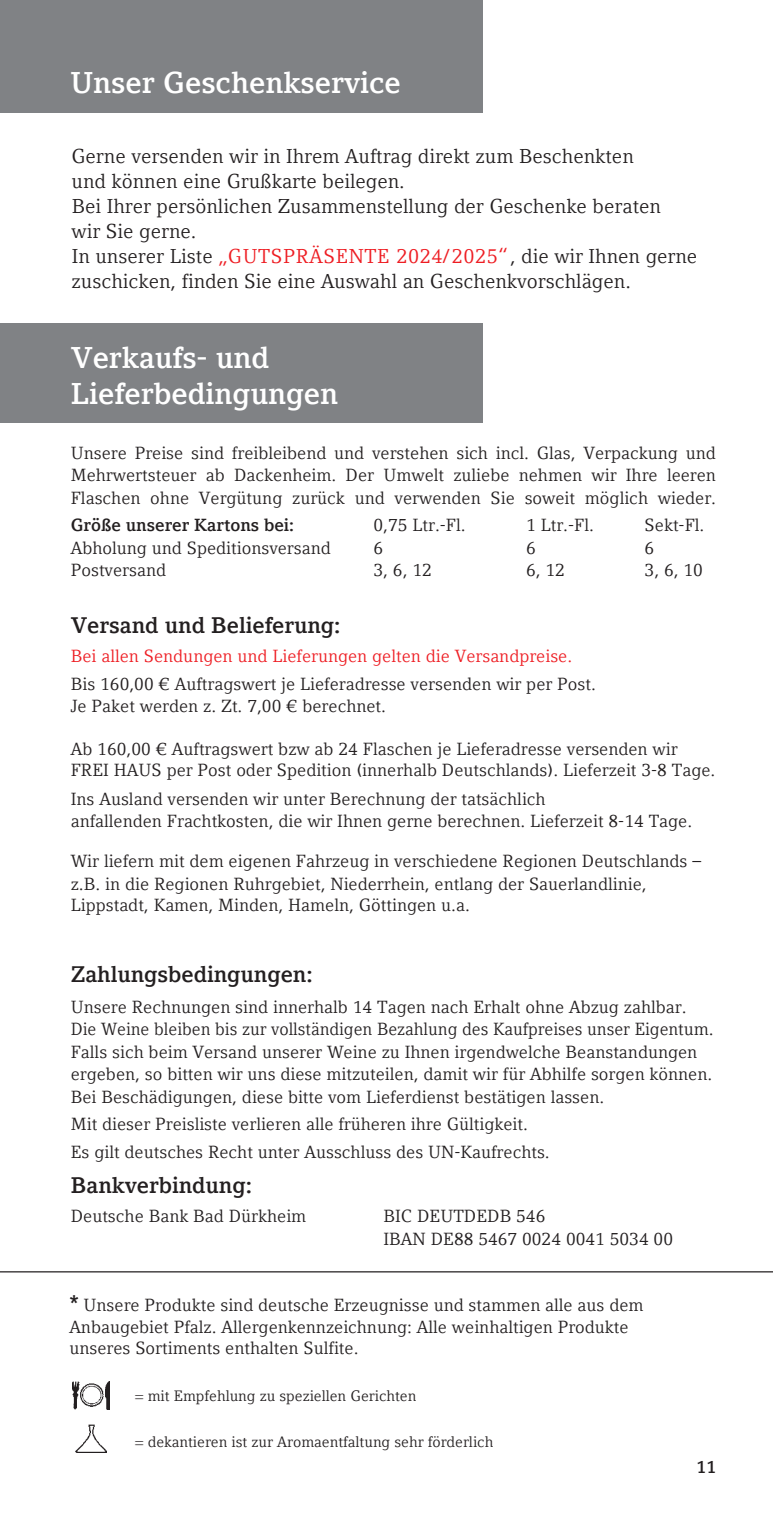
<style>
.page{position:relative;width:773px;height:1517px;background:#fff}
.page>*{position:absolute;margin:0;border:0;box-sizing:border-box;transform-origin:0 0}
.t1{font:700 30px/36px "Compatil Letter LTW01";color:#fff}
.t2{font:700 22.5px "Compatil Letter LTW01";color:#231f20}
.t3{font:20px/25px "Compatil Letter LTW01";color:#231f20}
.t4{font:17.5px/22.5px "Compatil Letter LTW01";color:#231f20}
.t5{font:17.5px "Compatil Letter LTW01";color:#ee1d23}
.t6{font:700 17.5px "Compatil Letter LTW01";color:#231f20}
.t7{font:15px "Compatil Letter LTW01";color:#231f20}
.s1{color:#ee1d23}
.s2{font-weight:700;font-size:22.5px}
</style>
<div class="page">
<div style="left:0;top:323px;width:482px;height:99px;background:#808285"></div>
<div style="left:0;top:0;width:482px;height:112px;background:#808285"></div>
<hr style="left:0;top:1271px;width:772px;height:1px;background:#231f20">
<img style="left:73px;top:1381px;width:36px;height:28px">
<img style="left:75px;top:1424px;width:31px;height:28px">
<h1 class="t1" style="left:70px;top:64px;width:332px">Unser Geschenkservice</h1>
<p class="t3" style="left:71px;top:143px;width:627px">Gerne versenden wir in Ihrem Auftrag direkt zum Beschenkten<br>und können eine Grußkarte beilegen.<br>Bei Ihrer persönlichen Zusammenstellung der Geschenke beraten<br>wir Sie gerne.<br>In unserer Liste <span class="s1">„GUTSPRÄSENTE 2024/2025“</span>, die wir Ihnen gerne zuschicken, finden Sie eine Auswahl an Geschenkvorschlägen.</p>
<h1 class="t1" style="left:71px;top:339px;width:269px">Verkaufs- und<br>Lieferbedingungen</h1>
<p class="t4" style="left:71px;top:441px;width:646px;text-align:justify">Unsere Preise sind freibleibend und verstehen sich incl. Glas, Verpackung und Mehrwertsteuer ab Dackenheim. Der Umwelt zuliebe nehmen wir Ihre leeren Flaschen ohne Vergütung zurück und verwenden Sie soweit möglich wieder.</p>
<p class="t6" style="left:71px;top:514px;width:225px">Größe unserer Kartons bei:</p>
<p class="t4" style="left:373px;top:513px;width:94px">0,75 Ltr.-Fl.</p>
<p class="t4" style="left:526px;top:513px;width:69px">1 Ltr.-Fl.</p>
<p class="t4" style="left:71px;top:536px;width:261px">Abholung und Speditionsversand</p>
<p class="t4" style="left:373px;top:536px;width:11px">6</p>
<p class="t4" style="left:526px;top:536px;width:11px">6</p>
<p class="t4" style="left:71px;top:558px;width:97px">Postversand</p>
<p class="t4" style="left:373px;top:558px;width:60px">3, 6, 12</p>
<p class="t4" style="left:526px;top:558px;width:40px">6, 12</p>
<p class="t2" style="left:71px;top:611px;width:271px">Versand und Belieferung:</p>
<p class="t5" style="left:71px;top:646px;width:503px">Bei allen Sendungen und Lieferungen gelten die Versandpreise.</p>
<p class="t4" style="left:71px;top:672px;width:526px">Bis 160,00 € Auftragswert je Lieferadresse versenden wir per Post.<br>Je Paket werden z. Zt. 7,00 € berechnet.</p>
<p class="t4" style="left:71px;top:738px;width:646px;line-height:21px">Ab 160,00 € Auftragswert bzw ab 24 Flaschen je Lieferadresse versenden wir<br>FREI HAUS per Post oder Spedition (innerhalb Deutschlands). Lieferzeit 3-8 Tage.</p>
<p class="t4" style="left:71px;top:787px;width:623px">Ins Ausland versenden wir unter Berechnung der tatsächlich<br>anfallenden Frachtkosten, die wir Ihnen gerne berechnen. Lieferzeit 8-14 Tage.</p>
<p class="t4" style="left:71px;top:850px;width:631px;line-height:21.8px">Wir liefern mit dem eigenen Fahrzeug in verschiedene Regionen Deutschlands – z.B. in die Regionen Ruhrgebiet, Niederrhein, entlang der Sauerlandlinie,<br>Lippstadt, Kamen, Minden, Hameln, Göttingen u.a.</p>
<p class="t4" style="left:644px;top:513px;width:61px">Sekt-Fl.</p>
<p class="t4" style="left:644px;top:558px;width:60px">3, 6, 10</p>
<p class="t4" style="left:644px;top:536px;width:11px">6</p>
<p class="t2" style="left:71px;top:961px;width:243px">Zahlungsbedingungen:</p>
<p class="t4" style="left:71px;top:995px;width:644px">Unsere Rechnungen sind innerhalb 14 Tagen nach Erhalt ohne Abzug zahlbar.<br>Die Weine bleiben bis zur vollständigen Bezahlung des Kaufpreises unser Eigentum.<br>Falls sich beim Versand unserer Weine zu Ihnen irgendwelche Beanstandungen ergeben, so bitten wir uns diese mitzuteilen, damit wir für Abhilfe sorgen können.<br>Bei Beschädigungen, diese bitte vom Lieferdienst bestätigen lassen.</p>
<p class="t4" style="left:71px;top:1110px;width:480px;line-height:27.5px">Mit dieser Preisliste verlieren alle früheren ihre Gültigkeit.<br>Es gilt deutsches Recht unter Ausschluss des UN-Kaufrechts.</p>
<p class="t2" style="left:71px;top:1171px;width:183px">Bankverbindung:</p>
<p class="t4" style="left:71px;top:1204px;width:237px">Deutsche Bank Bad Dürkheim</p>
<p class="t4" style="left:383px;top:1204px;width:291px">BIC DEUTDEDB 546<br>IBAN DE88 5467 0024 0041 5034 00</p>
<p class="t4" style="left:69px;top:1294px;width:575px;line-height:21.2px"><span class="s2">*</span> Unsere Produkte sind deutsche Erzeugnisse und stammen alle aus dem<br>Anbaugebiet Pfalz. Allergenkennzeichnung: Alle weinhaltigen Produkte unseres Sortiments enthalten Sulfite.</p>
<p class="t7" style="left:135px;top:1386px;width:282px">= mit Empfehlung zu speziellen Gerichten</p>
<p class="t7" style="left:135px;top:1433px;width:359px">= dekantieren ist zur Aromaentfaltung sehr förderlich</p>
<p class="t6" style="left:696px;top:1456px;width:21px">11</p>
</div>
